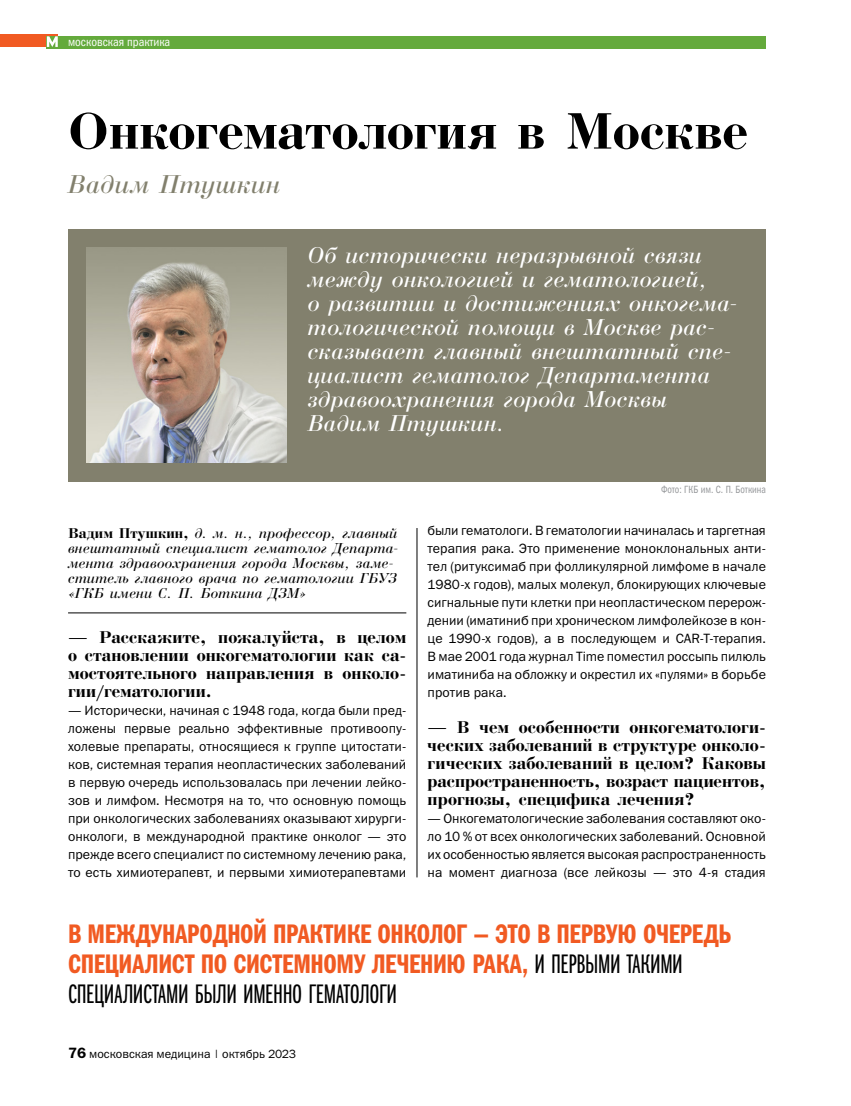
<style>
.page{position:relative;width:851px;height:1106px;background:#fff}
.page>*{position:absolute;margin:0;border:0;box-sizing:border-box;transform-origin:0 0}
.t1{font:54px "Bodoni Bold Cyrillic";letter-spacing:-.005em;color:#000}
.t2{font:27px/30px "Franklin Gothic Demi Cmp ITC";letter-spacing:-.01em;color:#f15a22}
.t3{font:27px "Franklin Gothic Book X Cmp ITC";letter-spacing:-.01em;color:#000}
.t4{font:italic 27px "Bodoni";letter-spacing:.015em;color:#82806d}
.t5{font:italic 24px/24px "Bodoni";letter-spacing:.01em;color:#fff}
.t6{font:18px/18px "Bodoni Bold Cyrillic";letter-spacing:.005em;color:#000;text-align:justify}
.t7{font:italic 15px/15px "Bodoni";letter-spacing:.01em;color:#000}
.t8{font:13.5px/18px "Franklin Gothic Book ITC";letter-spacing:.005em;color:#000;text-align:justify}
.t9{font:12px "Franklin Gothic Book ITC";color:#000}
.t10{font:12px "Franklin Gothic Book Cond ITC";color:#fff}
.t11{font:10.5px "Franklin Gothic Book Cond ITC";color:#939598;scale:.9 1}
.s1{font-family:"Bodoni Bold Cyrillic";font-style:normal}
.s2{font-family:"Franklin Gothic Book X Cmp ITC";color:#000}
.s3{font-family:"Franklin Gothic Demi C";font-size:15px}
</style>
<div class="page">
<div style="left:68px;top:229px;width:697px;height:252px;background:#82806d"></div>
<hr style="left:416px;top:528px;width:1px;height:349px;background:#000">
<hr style="left:68px;top:612px;width:338px;height:1px;background:#000">
<img style="left:86px;top:247px;width:200px;height:216px">
<div style="left:0;top:34px;width:45px;height:13px;background:#f15a22"></div>
<svg style="left:45px;top:34px;width:13px;height:13px"></svg>
<div style="left:47px;top:36px;width:718px;height:13px;background:#64aa3c"></div>
<svg style="left:47px;top:36px;width:11px;height:11px"></svg>
<p class="t10" style="left:68px;top:35px;width:104px">московская практика</p>
<h1 class="t1" style="left:68px;top:104px;width:681px">Онкогематология в Москве</h1>
<h2 class="t4" style="left:68px;top:170px;width:214px">Вадим Птушкин</h2>
<p class="t5" style="left:308px;top:244px;width:431px">Об исторически неразрывной связи между онкологией и гематологией,<br>о развитии и достижениях онкогема&shy;тологической помощи в Москве рас&shy;сказывает главный внештатный спе&shy;циалист гематолог Департамента здравоохранения города Москвы<br>Вадим Птушкин.</p>
<p class="t11" style="left:661px;top:483px;width:118px">Фото: ГКБ им. С. П. Боткина</p>
<p class="t8" style="left:427px;top:521px;width:340px">были гематологи. В гематологии начиналась и таргетная терапия рака. Это применение моноклональных анти&shy;тел (ритуксимаб при фолликулярной лимфоме в начале 1980-х годов), малых молекул, блокирующих ключевые сигнальные пути клетки при неопластическом перерож&shy;дении (иматиниб при хроническом лимфолейкозе в кон&shy;це 1990-х годов), а в последующем и CAR-T-терапия.<br>В мае 2001 года журнал Time поместил россыпь пилюль иматиниба на обложку и окрестил их «пулями» в борьбе против рака.</p>
<h3 class="t6" style="left:427px;top:719px;width:340px">— В чем особенности онкогематологи&shy;ческих заболеваний в структуре онколо&shy;гических заболеваний в целом? Каковы распространенность, возраст пациентов, прогнозы, специфика лечения?</h3>
<p class="t8" style="left:427px;top:809px;width:340px">— Онкогематологические заболевания составляют око&shy;ло 10 % от всех онкологических заболеваний. Основной их особенностью является высокая распространенность на момент диагноза (все лейкозы — это 4-я стадия</p>
<p class="t7" style="left:68px;top:526px;width:332px"><span class="s1">Вадим Птушкин,</span> д. м. н., профессор, главный внештатный специалист гематолог Департа&shy;мента здравоохранения города Москвы, заме&shy;ститель главного врача по гематологии ГБУЗ «ГКБ имени С. П. Боткина ДЗМ»</p>
<h3 class="t6" style="left:68px;top:629px;width:340px">— Расскажите, пожалуйста, в целом о становлении онкогематологии как са&shy;мостоятельного направления в онколо&shy;гии/гематологии.</h3>
<p class="t8" style="left:68px;top:701px;width:340px">— Исторически, начиная с 1948 года, когда были пред&shy;ложены первые реально эффективные противоопу&shy;холевые препараты, относящиеся к группе цитостати&shy;ков, системная терапия неопластических заболеваний в первую очередь использовалась при лечении лейко&shy;зов и лимфом. Несмотря на то, что основную помощь при онкологических заболеваниях оказывают хирурги&shy;онкологи, в международной практике онколог — это прежде всего специалист по системному лечению рака, то есть химиотерапевт, и первыми химиотерапевтами</p>
<h2 class="t2" style="left:68px;top:919px;width:664px">В МЕЖДУНАРОДНОЙ ПРАКТИКЕ ОНКОЛОГ — ЭТО В ПЕРВУЮ ОЧЕРЕДЬ<br>СПЕЦИАЛИСТ ПО СИСТЕМНОМУ ЛЕЧЕНИЮ РАКА, <span class="s2">И ПЕРВЫМИ ТАКИМИ</span></h2>
<h2 class="t3" style="left:68px;top:979px;width:330px">СПЕЦИАЛИСТАМИ БЫЛИ ИМЕННО ГЕМАТОЛОГИ</h2>
<p class="t9" style="left:68px;top:1045px;width:229px"><span class="s3">76</span> московская медицина | октябрь 2023</p>
</div>
